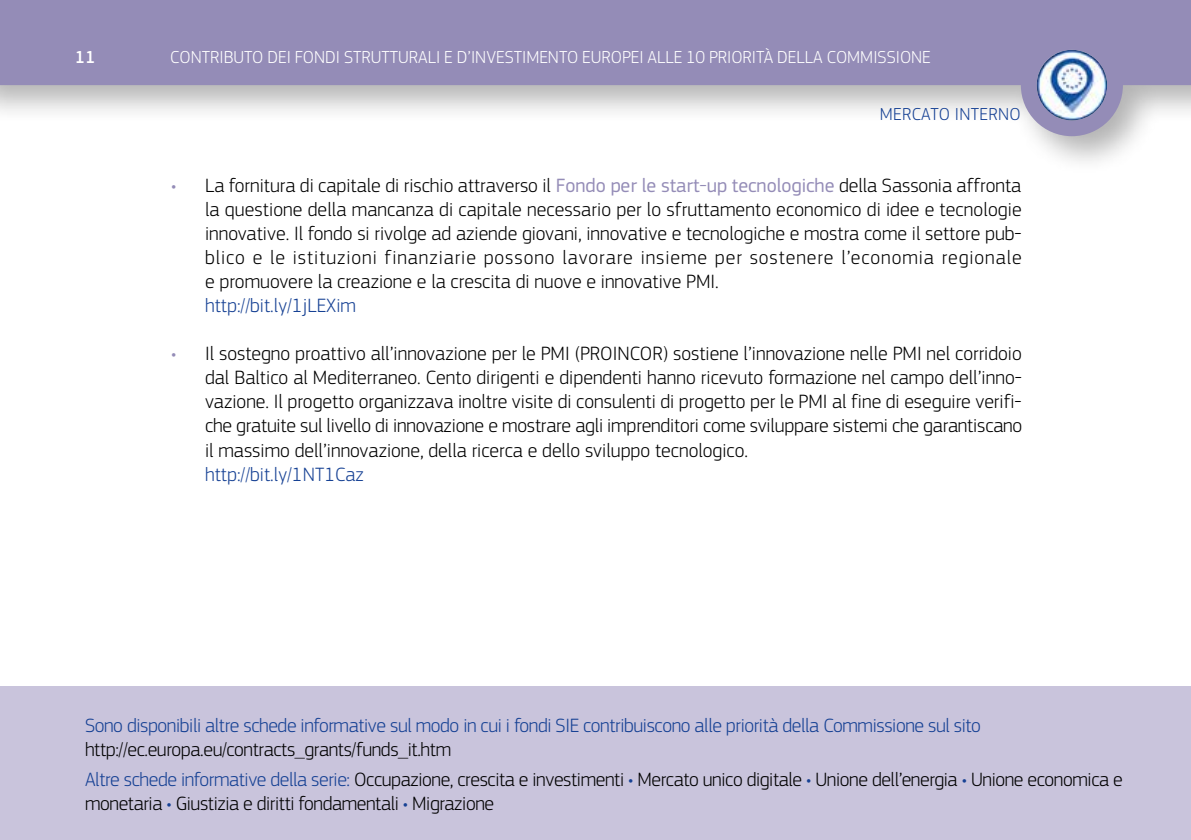
<style>
.page{position:relative;width:1191px;height:840px;background:#fff}
.page>*{position:absolute;margin:0;border:0;box-sizing:border-box;transform-origin:0 0}
.t1{font:300 20px/24px "EC Square Sans Pro";letter-spacing:-.02em;color:#000;text-align:justify}
.t2{font:300 20px "EC Square Sans Pro";letter-spacing:-.02em;color:#164194}
.t3{font:300 20px "EC Square Sans Pro";color:#164194}
.t4{font:300 18px "EC Square Sans Pro";color:#fff}
.t5{font:300 18px "EC Square Sans Pro";letter-spacing:.02em;color:#164194}
.t6{font:500 18px "EC Square Sans Pro";color:#fff}
.s1{color:#948cb7}
.s2{font-weight:400;color:#948cb7}
.s3{color:#164194}
</style>
<div class="page">
<div style="left:0;top:686px;width:1191px;height:153px;background:#c9c4dc"></div>
<div style="left:0;top:0;width:1191px;height:174px;background:#000;opacity:.3"></div>
<div style="left:0;top:0;width:1191px;height:85px;background:#948cb7"></div>
<div style="left:1020px;top:34px;width:103px;height:102px;background:#948cb7;border-radius:50%"></div>
<img style="left:1037px;top:50px;width:70px;height:70px">
<p class="t6" style="left:75px;top:47px;width:22px">11</p>
<p class="t4" style="left:170px;top:47px;width:762px">CONTRIBUTO DEI FONDI STRUTTURALI E D’INVESTIMENTO EUROPEI ALLE 10 PRIORITÀ DELLA COMMISSIONE</p>
<p class="t5" style="left:879px;top:104px;width:142px">MERCATO INTERNO</p>
<p class="t1" style="left:205px;top:173px;width:818px;text-indent:-34px"><span class="s1">•</span> La fornitura di capitale di rischio attraverso il <span class="s2">Fondo per le start-up tecnologiche</span> della Sassonia affronta la questione della mancanza di capitale necessario per lo sfruttamento economico di idee e tecnologie innovative. Il fondo si rivolge ad aziende giovani, innovative e tecnologiche e mostra come il settore pub&shy;blico e le istituzioni finanziarie possono lavorare insieme per sostenere l’economia regionale e promuovere la creazione e la crescita di nuove e innovative PMI.</p>
<p class="t3" style="left:205px;top:294px;width:152px">http://bit.ly/1jLEXim</p>
<p class="t1" style="left:205px;top:341px;width:819px;text-indent:-34px"><span class="s1">•</span> Il sostegno proattivo all’innovazione per le PMI (PROINCOR) sostiene l’innovazione nelle PMI nel corridoio dal Baltico al Mediterraneo. Cento dirigenti e dipendenti hanno ricevuto formazione nel campo dell’inno&shy;vazione. Il progetto organizzava inoltre visite di consulenti di progetto per le PMI al fine di eseguire verifi&shy;che gratuite sul livello di innovazione e mostrare agli imprenditori come sviluppare sistemi che garantiscano il massimo dell’innovazione, della ricerca e dello sviluppo tecnologico.</p>
<p class="t3" style="left:205px;top:462px;width:160px">http://bit.ly/1NT1Caz</p>
<p class="t2" style="left:85px;top:713px;width:897px">Sono disponibili altre schede informative sul modo in cui i fondi SIE contribuiscono alle priorità della Commissione sul sito</p>
<p class="t1" style="left:85px;top:734px;width:1039px;line-height:29.6px">http://ec.europa.eu/contracts_grants/funds_it.htm<br><span class="s3">Altre schede informative della serie:</span> Occupazione, crescita e investimenti <span class="s3">•</span> Mercato unico digitale <span class="s3">•</span> Unione dell’energia <span class="s3">•</span> Unione economica e</p>
<p class="t1" style="left:85px;top:790px;width:410px">monetaria <span class="s3">•</span> Giustizia e diritti fondamentali <span class="s3">•</span> Migrazione</p>
</div>
